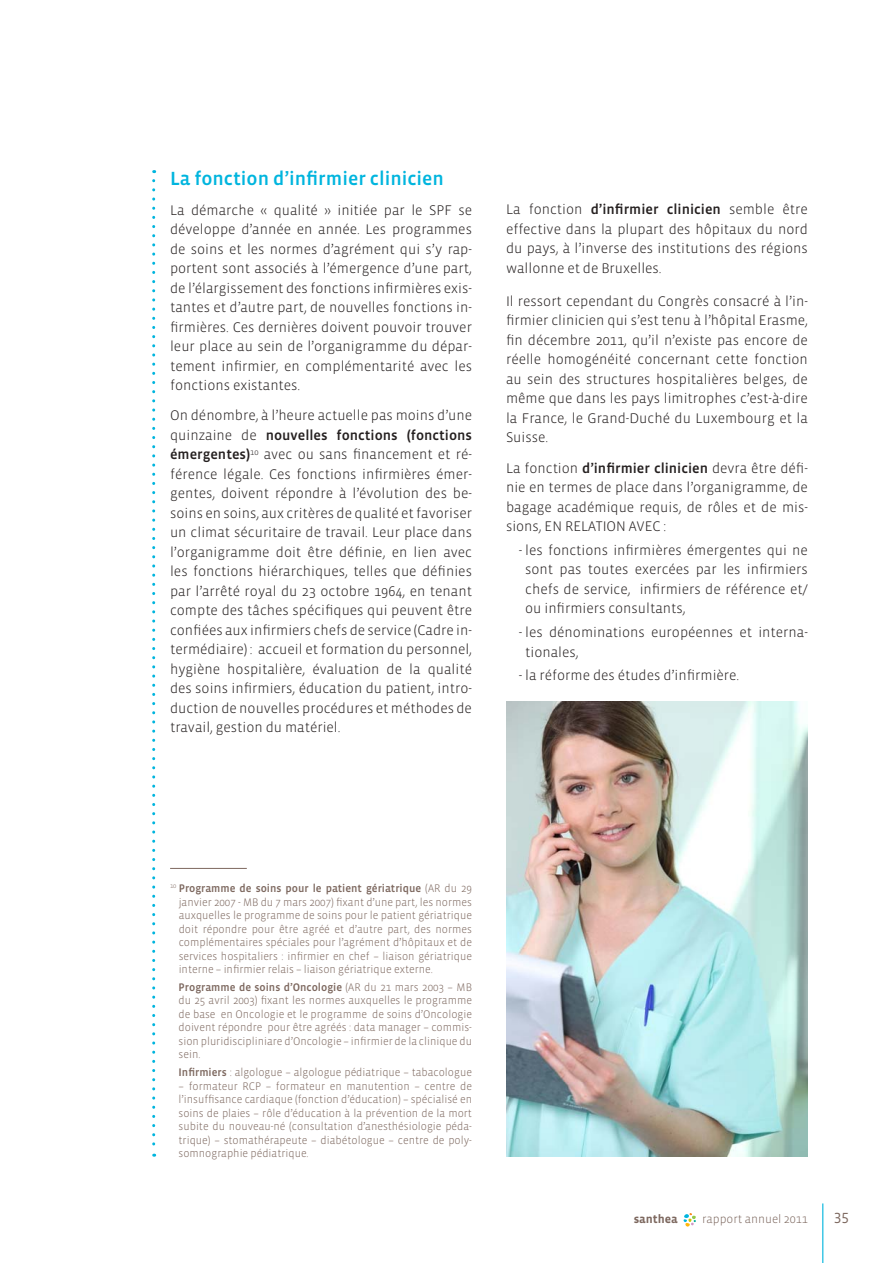
<style>
.page{position:relative;width:893px;height:1263px;background:#fff}
.page>*{position:absolute;margin:0;border:0;box-sizing:border-box;transform-origin:0 0}
.t1{font:19.5px "Vista Sans Med";color:#00b5de}
.t2{font:15px "Vista Sans Alt";color:#7d685f}
.t3{font:300 14.25px/19.5px "Vista Sans";color:#241f1f;text-align:justify}
.t4{font:14.25px "Vista Sans Med";color:#241f1f}
.t5{font:300 12px "Vista Sans";color:#7d685f}
.t6{font:700 12px "Vista Sans";color:#7d685f}
.t7{font:300 11.25px/13.5px "Vista Sans";color:#7d685f;text-align:justify}
.t8{font:11.25px "Vista Sans Med";color:#7d685f}
.s1{font-family:"Vista Sans";font-weight:300}
.s2{font-family:"Vista Sans Med";font-weight:400}
</style>
<div class="page">
<svg style="left:683px;top:1213px;width:13px;height:14px"></svg>
<hr style="left:822px;top:1203px;width:1px;height:60px;background:#00b5de">
<img style="left:506px;top:702px;width:302px;height:455px">
<svg style="left:152px;top:181px;width:3px;height:976px"></svg>
<hr style="left:170px;top:868px;width:77px;height:1px;background:#7d685f">
<h1 class="t1" style="left:170px;top:168px;width:275px">La fonction d’infirmier clinicien</h1>
<p class="t3" style="left:170px;top:200px;width:303px">La démarche « qualité » initiée par le SPF se développe d’année en année. Les programmes de soins et les normes d’agrément qui s’y rap&shy;portent sont associés à l’émergence d’une part, de l’élargissement des fonctions infirmières exis&shy;tantes et d’autre part, de nouvelles fonctions in&shy;firmières. Ces dernières doivent pouvoir trouver leur place au sein de l’organigramme du dépar&shy;tement infirmier, en complémentarité avec les fonctions existantes.</p>
<p class="t3" style="left:170px;top:406px;width:303px">On dénombre, à l’heure actuelle pas moins d’une</p>
<p class="t4" style="left:170px;top:428px;width:303px"><span class="s1">quinzaine de</span> nouvelles fonctions (fonctions</p>
<p class="t3" style="left:170px;top:445px;width:303px"><span class="s2">émergentes)</span><sup>10</sup> avec ou sans financement et ré&shy;férence légale. Ces fonctions infirmières émer&shy;gentes, doivent répondre à l’évolution des be&shy;soins en soins, aux critères de qualité et favoriser un climat sécuritaire de travail. Leur place dans l’organigramme doit être définie, en lien avec les fonctions hiérarchiques, telles que définies par l’arrêté royal du 23 octobre 1964, en tenant compte des tâches spécifiques qui peuvent être confiées aux infirmiers chefs de service (Cadre in&shy;termédiaire) : accueil et formation du personnel, hygiène hospitalière, évaluation de la qualité des soins infirmiers, éducation du patient, intro&shy;duction de nouvelles procédures et méthodes de travail, gestion du matériel.</p>
<p class="t3" style="left:506px;top:200px;width:303px">La fonction <span class="s2">d’infirmier clinicien</span> semble être effective dans la plupart des hôpitaux du nord du pays, à l’inverse des institutions des régions wallonne et de Bruxelles.</p>
<p class="t3" style="left:506px;top:292px;width:303px">Il ressort cependant du Congrès consacré à l’in&shy;firmier clinicien qui s’est tenu à l’hôpital Erasme, fin décembre 2011, qu’il n’existe pas encore de réelle homogénéité concernant cette fonction au sein des structures hospitalières belges, de même que dans les pays limitrophes c’est-à-dire la France, le Grand-Duché du Luxembourg et la Suisse.</p>
<p class="t3" style="left:506px;top:458px;width:303px">La fonction <span class="s2">d’infirmier clinicien</span> devra être défi&shy;nie en termes de place dans l’organigramme, de bagage académique requis, de rôles et de mis&shy;sions, EN RELATION AVEC :</p>
<p class="t3" style="left:525px;top:540px;width:284px;text-indent:-6px">- les fonctions infirmières émergentes qui ne sont pas toutes exercées par les infirmiers chefs de service, infirmiers de référence et/ ou infirmiers consultants,</p>
<p class="t3" style="left:525px;top:623px;width:284px;text-indent:-6px">- les dénominations européennes et interna&shy;tionales,</p>
<p class="t3" style="left:519px;top:666px;width:222px">- la réforme des études d’infirmière.</p>
<p class="t8" style="left:170px;top:882px;width:303px"><sup>10</sup> Programme de soins pour le patient gériatrique <span class="s1">(AR du 29</span></p>
<p class="t7" style="left:179px;top:895px;width:295px">janvier 2007 - MB du 7 mars 2007) fixant d’une part, les normes auxquelles le programme de soins pour le patient gériatrique doit répondre pour être agréé et d’autre part, des normes complémentaires spéciales pour l’agrément d’hôpitaux et de services hospitaliers : infirmier en chef – liaison gériatrique interne – infirmier relais – liaison gériatrique externe.</p>
<p class="t8" style="left:179px;top:981px;width:295px">Programme de soins d’Oncologie <span class="s1">(AR du 21 mars 2003 – MB</span></p>
<p class="t7" style="left:179px;top:994px;width:295px">du 25 avril 2003) fixant les normes auxquelles le programme de base en Oncologie et le programme de soins d’Oncologie doivent répondre pour être agréés : data manager – commis&shy;sion pluridiscipliniare d’Oncologie – infirmier de la clinique du sein.</p>
<p class="t7" style="left:179px;top:1066px;width:295px"><span class="s2">Infirmiers</span> : algologue – algologue pédiatrique – tabacologue</p>
<p class="t7" style="left:179px;top:1079px;width:295px">– formateur RCP – formateur en manutention – centre de l’insuffisance cardiaque (fonction d’éducation) – spécialisé en soins de plaies – rôle d’éducation à la prévention de la mort subite du nouveau-né (consultation d’anesthésiologie péda&shy;trique) – stomathérapeute – diabétologue – centre de poly&shy;somnographie pédiatrique.</p>
<p class="t6" style="left:634px;top:1213px;width:45px">santhea</p>
<p class="t5" style="left:702px;top:1213px;width:107px">rapport annuel 2011</p>
<p class="t2" style="left:834px;top:1210px;width:16px">35</p>
</div>
